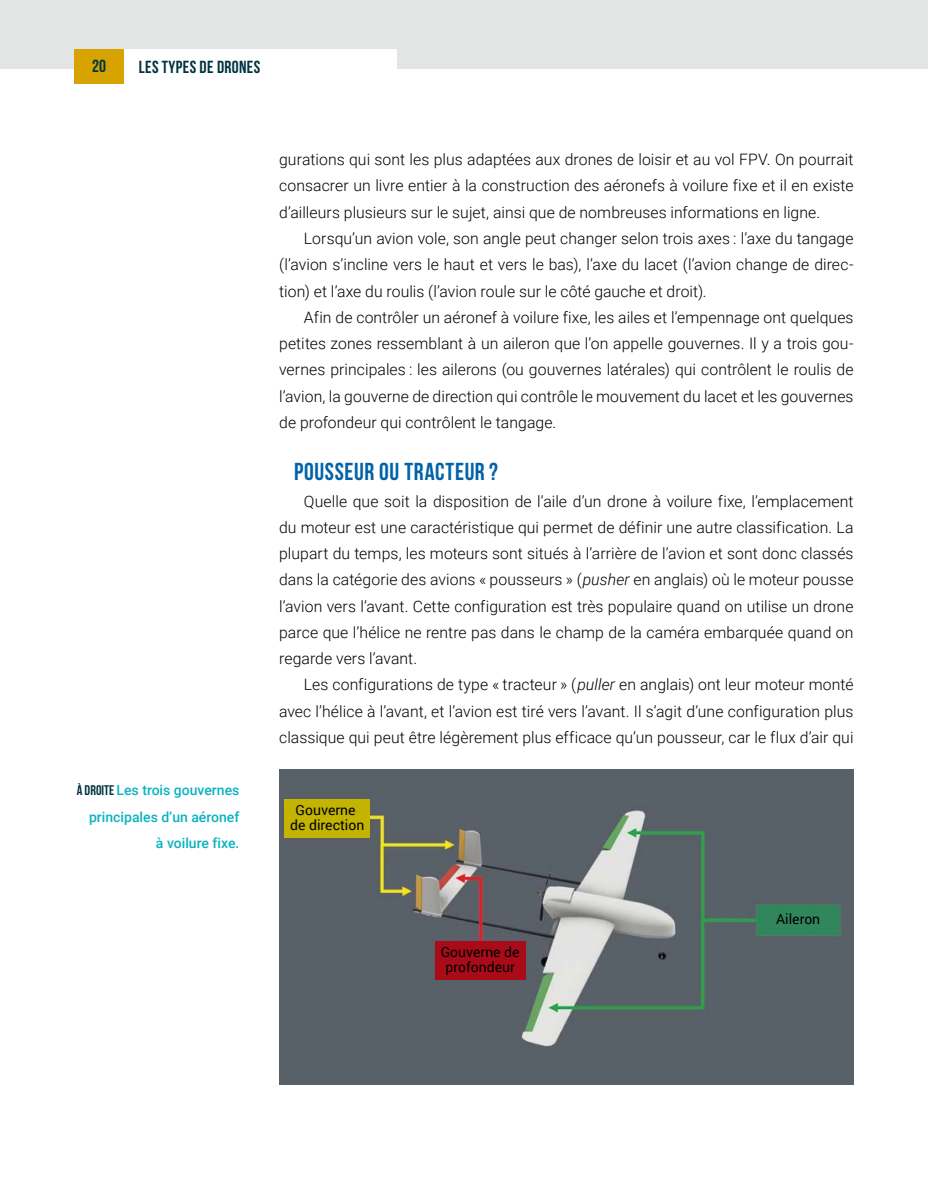
<style>
.page{position:relative;width:928px;height:1191px;background:#fff}
.page>*{position:absolute;margin:0;border:0;box-sizing:border-box;transform-origin:0 0}
.t1{font:700 24.5px "Bebas Neue";letter-spacing:.025em;color:#0063a9}
.t2{font:700 17.5px "Bebas Neue";letter-spacing:.02em;color:#003441}
.t3{font:300 15.75px/26.2px "Roboto";letter-spacing:.005em;color:#000;text-align:justify}
.t4{font:500 14px/26.2px "Roboto";color:#0bb3c1;text-align:right}
.t5{font:14px/15.8px "Roboto";color:#000;text-align:center}
.s1{font-family:"Bebas Neue";font-weight:700;color:#003441}
.s2{font-style:italic}
</style>
<div class="page">
<div style="left:0;top:0;width:928px;height:68px;background:#e3e4e4"></div>
<div style="left:74px;top:49px;width:50px;height:35px;background:#d6a300"></div>
<div style="left:124px;top:49px;width:273px;height:35px;background:#fff"></div>
<img style="left:279px;top:769px;width:574px;height:315px">
<div style="left:435px;top:941px;width:90px;height:38px;background:#a90c18"></div>
<div style="left:285px;top:799px;width:85px;height:39px;background:#c2b400"></div>
<p class="t2" style="left:92px;top:56px;width:15px">20</p>
<p class="t2" style="left:139px;top:57px;width:123px">LES TYPES DE DRONES</p>
<p class="t4" style="left:77px;top:777px;width:164px"><span class="s1">À DROITE</span> Les trois gouvernes principales d’un aéronef<br>à voilure fixe.</p>
<p class="t3" style="left:279px;top:146px;width:576px">gurations qui sont les plus adaptées aux drones de loisir et au vol FPV. On pourrait consacrer un livre entier à la construction des aéronefs à voilure fixe et il en existe d’ailleurs plusieurs sur le sujet, ainsi que de nombreuses informations en ligne.</p>
<p class="t3" style="left:279px;top:225px;width:576px;text-indent:25px">Lorsqu’un avion vole, son angle peut changer selon trois axes : l’axe du tangage (l’avion s’incline vers le haut et vers le bas), l’axe du lacet (l’avion change de direc&shy;tion) et l’axe du roulis (l’avion roule sur le côté gauche et droit).</p>
<p class="t3" style="left:279px;top:303px;width:576px;text-indent:25px">Afin de contrôler un aéronef à voilure fixe, les ailes et l’empennage ont quelques petites zones ressemblant à un aileron que l’on appelle gouvernes. Il y a trois gou&shy;vernes principales : les ailerons (ou gouvernes latérales) qui contrôlent le roulis de l’avion, la gouverne de direction qui contrôle le mouvement du lacet et les gouvernes de profondeur qui contrôlent le tangage.</p>
<h1 class="t1" style="left:294px;top:458px;width:205px">POUSSEUR OU TRACTEUR ?</h1>
<p class="t3" style="left:279px;top:487px;width:576px;text-indent:25px">Quelle que soit la disposition de l’aile d’un drone à voilure fixe, l’emplacement du moteur est une caractéristique qui permet de définir une autre classification. La plupart du temps, les moteurs sont situés à l’arrière de l’avion et sont donc classés dans la catégorie des avions « pousseurs » (<span class="s2">pusher</span> en anglais) où le moteur pousse l’avion vers l’avant. Cette configuration est très populaire quand on utilise un drone parce que l’hélice ne rentre pas dans le champ de la caméra embarquée quand on regarde vers l’avant.</p>
<p class="t3" style="left:279px;top:671px;width:576px;text-indent:25px">Les configurations de type « tracteur » (<span class="s2">puller</span> en anglais) ont leur moteur monté avec l’hélice à l’avant, et l’avion est tiré vers l’avant. Il s’agit d’une configuration plus classique qui peut être légèrement plus efficace qu’un pousseur, car le flux d’air qui</p>
<p class="t5" style="left:290px;top:801px;width:76px">Gouverne de direction</p>
<p class="t5" style="left:441px;top:943px;width:80px">Gouverne de profondeur</p>
<p class="t5" style="left:776px;top:910px;width:46px">Aileron</p>
</div>
